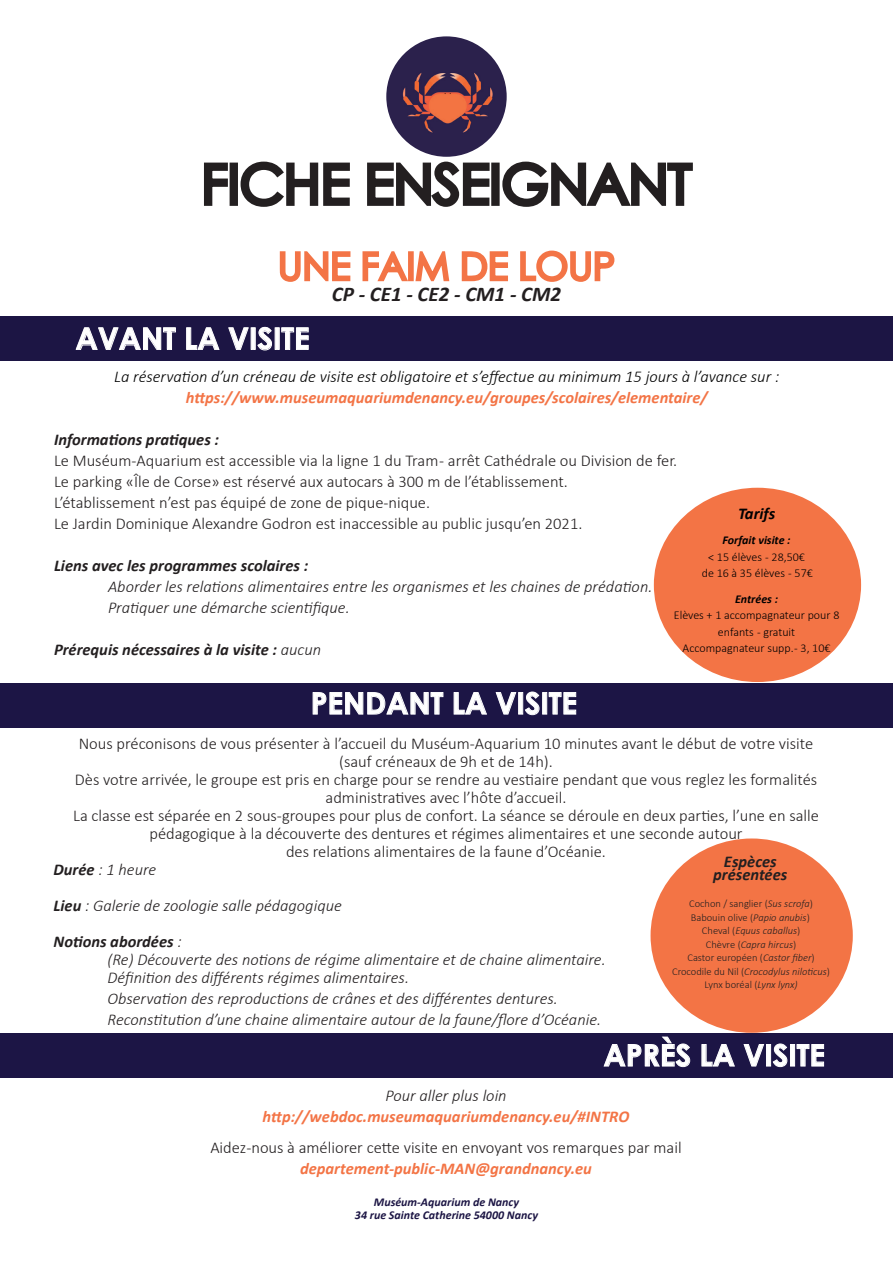
<style>
.page{position:relative;width:893px;height:1263px;background:#fff}
.page>*{position:absolute;margin:0;border:0;box-sizing:border-box;transform-origin:0 0}
.t1{font:700 30px "Century Gothic";color:#fff}
.t2{font:italic 700 21px "Calibri";color:#231f20}
.t3{font:300 16.5px/18px "Calibri";color:#231f20;text-align:center}
.t4{font:italic 300 16.5px "Calibri";color:#231f20}
.t5{font:italic 700 16.5px/13.5px "Calibri";color:#231f20;text-align:center}
.t6{font:italic 700 16.5px "Calibri";color:#f37446}
.t7{font:italic 300 16.5px "Calibri";color:#000}
.t8{font:italic 700 16.5px "Calibri";color:#f37445}
.t9{font:italic 700 16.5px "Calibri";color:#000001}
.t10{font:300 12px/16.5px "Calibri";color:#000001;text-align:center}
.t11{font:italic 700 12px "Calibri";color:#1c1544}
.t12{font:italic 700 12px "Calibri";color:#000001}
.t13{font:300 10.5px "Calibri";color:#231f20}
.t14{font:italic 300 10.5px "Calibri";color:#231f20}
.s1{font-weight:300}
.s2{font-weight:700}
.s3{font-style:italic}
.s4{font-style:normal}
</style>
<div class="page">
<svg style="left:204px;top:162px;width:26px;height:44px"></svg>
<div style="left:230px;top:163px;width:8px;height:43px;border:4px solid #231f20"></div>
<svg style="left:240px;top:161px;width:110px;height:46px"></svg>
<svg style="left:367px;top:161px;width:125px;height:46px"></svg>
<div style="left:491px;top:163px;width:9px;height:43px;border:4px solid #231f20"></div>
<svg style="left:499px;top:161px;width:194px;height:46px"></svg>
<svg style="left:279px;top:251px;width:72px;height:31px"></svg>
<svg style="left:362px;top:251px;width:88px;height:31px"></svg>
<svg style="left:461px;top:251px;width:48px;height:31px"></svg>
<svg style="left:520px;top:250px;width:95px;height:32px"></svg>
<div style="left:0;top:316px;width:893px;height:44px;background:#1c1544"></div>
<svg style="left:76px;top:327px;width:100px;height:23px"></svg>
<svg style="left:186px;top:327px;width:34px;height:23px"></svg>
<svg style="left:228px;top:327px;width:21px;height:23px"></svg>
<svg style="left:257px;top:327px;width:15px;height:24px"></svg>
<svg style="left:281px;top:327px;width:28px;height:23px"></svg>
<div style="left:0;top:683px;width:893px;height:44px;background:#1c1545"></div>
<svg style="left:312px;top:692px;width:132px;height:23px"></svg>
<svg style="left:453px;top:692px;width:34px;height:23px"></svg>
<svg style="left:496px;top:692px;width:20px;height:23px"></svg>
<div style="left:519px;top:692px;width:4px;height:22px;border:1px solid #fff"></div>
<svg style="left:525px;top:691px;width:15px;height:24px"></svg>
<div style="left:543px;top:692px;width:4px;height:22px;border:1px solid #fff"></div>
<svg style="left:548px;top:692px;width:28px;height:23px"></svg>
<div style="left:0;top:1034px;width:893px;height:44px;background:#1c1545"></div>
<svg style="left:603px;top:1036px;width:87px;height:31px"></svg>
<svg style="left:701px;top:1044px;width:34px;height:23px"></svg>
<svg style="left:743px;top:1044px;width:21px;height:23px"></svg>
<div style="left:766px;top:1044px;width:5px;height:22px;border:1px solid #fff"></div>
<svg style="left:773px;top:1043px;width:15px;height:24px"></svg>
<div style="left:790px;top:1044px;width:5px;height:22px;border:1px solid #fff"></div>
<svg style="left:796px;top:1044px;width:28px;height:23px"></svg>
<img style="left:386px;top:36px;width:121px;height:121px;border-radius:60px">
<div style="left:654px;top:488px;width:207px;height:194px;background:#f37445;border-radius:50%"></div>
<div style="left:650px;top:838px;width:203px;height:195px;background:#f37445;border-radius:50%"></div>
<p class="t1" style="left:76px;top:316px;width:236px">AVANT LA VISITE</p>
<p class="t2" style="left:332px;top:279px;width:231px">CP - CE1 - CE2 - CM1 - CM2</p>
<p class="t7" style="left:114px;top:366px;width:667px">La réservation d’un créneau de visite est obligatoire et s’effectue au minimum 15 jours à l’avance sur :</p>
<p class="t6" style="left:186px;top:385px;width:523px">https://www.museumaquariumdenancy.eu/groupes/scolaires/elementaire/</p>
<p class="t5" style="left:54px;top:432px;width:167px">Informations pratiques :</p>
<p class="t3" style="left:54px;top:451px;width:625px">Le Muséum-Aquarium est accessible via la ligne 1 du Tram - arrêt Cathédrale ou Division de fer.</p>
<p class="t3" style="left:54px;top:472px;width:515px">Le parking «Île de Corse» est réservé aux autocars à 300 m de l’établissement.</p>
<p class="t3" style="left:54px;top:493px;width:378px">L’établissement n’est pas équipé de zone de pique-nique.</p>
<p class="t3" style="left:54px;top:514px;width:530px">Le Jardin Dominique Alexandre Godron est inaccessible au public jusqu’en 2021.</p>
<p class="t5" style="left:54px;top:558px;width:256px">Liens avec les programmes scolaires :</p>
<p class="t4" style="left:108px;top:576px;width:546px">Aborder les relations alimentaires entre les organismes et les chaines de prédation.</p>
<p class="t4" style="left:108px;top:597px;width:243px">Pratiquer une démarche scientifique.</p>
<p class="t5" style="left:54px;top:642px;width:269px">Prérequis nécessaires à la visite : <span class="s1">aucun</span></p>
<p class="t9" style="left:738px;top:502px;width:39px">Tarifs</p>
<p class="t12" style="left:723px;top:532px;width:69px">Forfait visite :</p>
<p class="t10" style="left:708px;top:548px;width:98px">&lt; 15 élèves - 28,50€</p>
<p class="t10" style="left:702px;top:565px;width:113px">de 16 à 35 élèves - 57€</p>
<p class="t12" style="left:735px;top:590px;width:44px">Entrées :</p>
<p class="t10" style="left:674px;top:607px;width:167px">Elèves + 1 accompagnateur pour 8 enfants - gratuit</p>
<p class="t10" style="left:683px;top:640px;width:149px">Accompagnateur supp. - 3, 10€</p>
<p class="t1" style="left:311px;top:680px;width:268px">PENDANT LA VISITE</p>
<p class="t3" style="left:79px;top:734px;width:736px">Nous préconisons de vous présenter à l’accueil du Muséum-Aquarium 10 minutes avant le début de votre visite</p>
<p class="t3" style="left:339px;top:752px;width:215px">(sauf créneaux de 9h et de 14h).</p>
<p class="t3" style="left:75px;top:770px;width:744px">Dès votre arrivée, le groupe est pris en charge pour se rendre au vestiaire pendant que vous reglez les formalités administratives avec l’hôte d’accueil.</p>
<p class="t3" style="left:73px;top:806px;width:747px">La classe est séparée en 2 sous-groupes pour plus de confort. La séance se déroule en deux parties, l’une en salle pédagogique à la découverte des dentures et régimes alimentaires et une seconde autour</p>
<p class="t3" style="left:286px;top:842px;width:321px">des relations alimentaires de la faune d’Océanie.</p>
<p class="t4" style="left:54px;top:859px;width:104px"><span class="s2">Durée</span> : 1 heure</p>
<p class="t4" style="left:54px;top:895px;width:290px"><span class="s2">Lieu</span> : Galerie de zoologie salle pédagogique</p>
<p class="t5" style="left:54px;top:934px;width:130px">Notions abordées <span class="s1">:</span></p>
<p class="t4" style="left:108px;top:949px;width:500px">(Re) Découverte des notions de régime alimentaire et de chaine alimentaire.</p>
<p class="t4" style="left:108px;top:967px;width:303px">Définition des différents régimes alimentaires.</p>
<p class="t4" style="left:108px;top:988px;width:452px">Observation des reproductions de crânes et des différentes dentures.</p>
<p class="t4" style="left:108px;top:1009px;width:495px">Reconstitution d’une chaine alimentaire autour de la faune/flore d’Océanie.</p>
<p class="t5" style="left:713px;top:854px;width:76px">Espèces présentées</p>
<p class="t13" style="left:689px;top:897px;width:126px">Cochon / sanglier (<span class="s3">Sus scrofa</span>)</p>
<p class="t13" style="left:691px;top:910px;width:120px">Babouin olive (<span class="s3">Papio anubis</span>)</p>
<p class="t14" style="left:702px;top:924px;width:100px"><span class="s4">Cheval (</span>Equus caballus<span class="s4">)</span></p>
<p class="t14" style="left:706px;top:937px;width:92px"><span class="s4">Chèvre (</span>Capra hircus<span class="s4">)</span></p>
<p class="t13" style="left:687px;top:951px;width:129px">Castor européen (<span class="s3">Castor fiber</span>)</p>
<p class="t14" style="left:672px;top:964px;width:159px"><span class="s4">Crocodile du Nil (</span>Crocodylus niloticus<span class="s4">)</span></p>
<p class="t13" style="left:704px;top:978px;width:95px">Lynx boréal (<span class="s3">Lynx lynx)</span></p>
<p class="t1" style="left:604px;top:1032px;width:223px">APRÈS LA VISITE</p>
<p class="t4" style="left:385px;top:1085px;width:123px">Pour aller plus loin</p>
<p class="t6" style="left:263px;top:1105px;width:368px">http://webdoc.museumaquariumdenancy.eu/#INTRO</p>
<p class="t3" style="left:210px;top:1138px;width:473px">Aidez-nous à améliorer cette visite en envoyant vos remarques par mail</p>
<p class="t8" style="left:300px;top:1156px;width:293px">departement-public-MAN@grandnancy.eu</p>
<p class="t11" style="left:374px;top:1193px;width:147px">Muséum-Aquarium de Nancy</p>
<p class="t11" style="left:355px;top:1206px;width:185px">34 rue Sainte Catherine 54000 Nancy</p>
</div>
